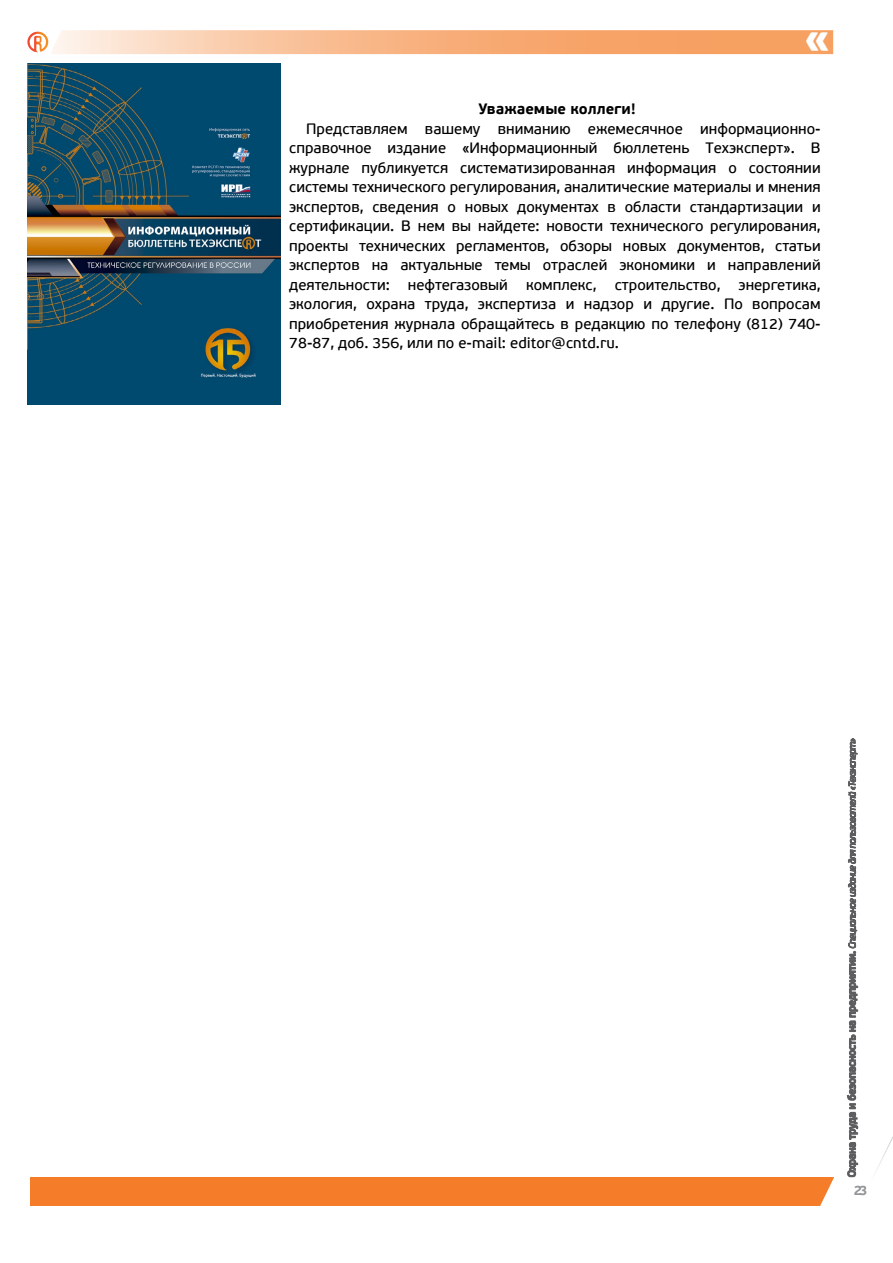
<style>
.page{position:relative;width:893px;height:1263px;background:#fff}
.page>*{position:absolute;margin:0;border:0;box-sizing:border-box;transform-origin:0 0}
.t1{font:15px/19.5px "PF Beau Sans Pro Bbook";color:#000;text-align:justify}
.t2{font:700 15px "PF Beau Sans Pro";color:#000}
.t3{font:700 13.5px "PF Beau Sans Pro";color:#939598}
</style>
<div class="page">
<div style="left:30px;top:1177px;width:803px;height:28px;background:#f57d29"></div>
<svg style="left:815px;top:738px;width:78px;height:468px"></svg>
<img style="left:27px;top:64px;width:254px;height:340px">
<svg style="left:27px;top:30px;width:806px;height:24px;background:#f8b98c"></svg>
<p class="t2" style="left:479px;top:99px;width:158px">Уважаемые коллеги!</p>
<p class="t1" style="left:289px;top:119px;width:533px;text-indent:17px">Представляем вашему вниманию ежемесячное информационно&shy;справочное издание «Информационный бюллетень Техэксперт». В журнале публикуется систематизированная информация о состоянии системы технического регулирования, аналитические материалы и мнения экспертов, сведения о новых документах в области стандартизации и сертификации. В нем вы найдете: новости технического регулирования, проекты технических регламентов, обзоры новых документов, статьи экспертов на актуальные темы отраслей экономики и направлений деятельности: нефтегазовый комплекс, строительство, энергетика, экология, охрана труда, экспертиза и надзор и другие. По вопросам приобретения журнала обращайтесь в редакцию по телефону (812) 740- 78-87, доб. 356, или по e-mail: editor@cntd.ru.</p>
<p class="t3" style="left:854px;top:1182px;width:16px">23</p>
</div>
